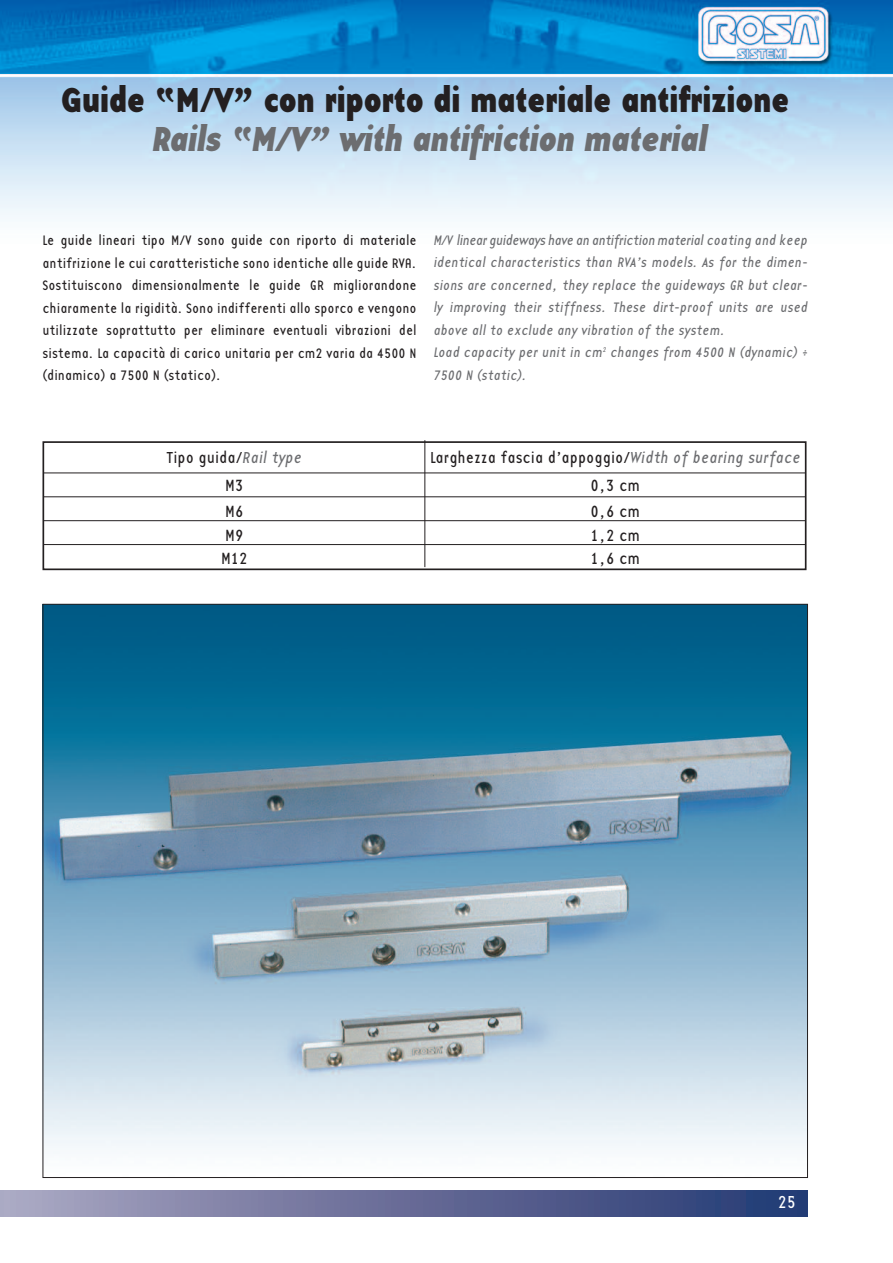
<style>
.page{position:relative;width:893px;height:1263px;background:#fff}
.page>*{position:absolute;margin:0;border:0;box-sizing:border-box;transform-origin:0 0}
.t1{font:36px/39px "Base Twelve Sans B";color:#231f20;text-align:center}
.t2{font:18px "Base Twelve Sans";color:#fff}
.t3{font:16.8px/24.3px "Base Twelve Sans";color:#231f20}
.t4{font:16.5px "Base Twelve Sans";color:#231f20}
.t5{font:14.25px/22.5px "Base Twelve Sans";color:#231f20;text-align:justify}
.t6{font:14.25px/22.5px "Base Twelve Sans I";color:#6c6d70}
.s1{font-family:"Base Twelve Sans BI";color:#6c6d70}
.s2{font-family:"Base Twelve Sans I";color:#6c6d70}
</style>
<div class="page">
<img style="left:0;top:0;width:893px;height:221px">
<div style="left:0;top:1191px;width:808px;height:25px;background:linear-gradient(to right,#aca6c1,#223671)"></div>
<img style="left:45px;top:606px;width:761px;height:542px">
<div style="left:42px;top:441px;width:764px;height:129px;border:2px solid #231f20"></div>
<hr style="left:44px;top:472px;width:761px;height:1px;background:#231f20">
<hr style="left:44px;top:496px;width:761px;height:1px;background:#231f20">
<hr style="left:44px;top:520px;width:761px;height:1px;background:#231f20">
<hr style="left:44px;top:544px;width:761px;height:1px;background:#231f20">
<hr style="left:424px;top:440px;width:1px;height:127px;background:#231f20">
<p class="t1" style="left:61px;top:80px;width:730px">Guide “M/V” con riporto di materiale antifrizione<br><span class="s1">Rails “M/V” with antifriction material</span></p>
<p class="t5" style="left:43px;top:229px;width:376px">Le guide lineari tipo M/V sono guide con riporto di materiale antifrizione le cui caratteristiche sono identiche alle guide RVA.<br>Sostituiscono dimensionalmente le guide GR migliorandone chiaramente la rigidità. Sono indifferenti allo sporco e vengono utilizzate soprattutto per eliminare eventuali vibrazioni del sistema. La capacità di carico unitaria per cm2 varia da 4500 N (dinamico) a 7500 N (statico).</p>
<p class="t6" style="left:434px;top:228px;width:376px">M/V linear guideways have an antifriction material coating and keep identical characteristics than RVA’s models. As for the dimen&shy;sions are concerned, they replace the guideways GR but clear&shy;ly improving their stiffness. These dirt-proof units are used above all to exclude any vibration of the system.<br>Load capacity per unit in cm<sup>2</sup> changes from 4500 N (dynamic) ÷ 7500 N (static).</p>
<p class="t4" style="left:167px;top:448px;width:137px">Tipo guida/<span class="s2">Rail type</span></p>
<p class="t3" style="left:221px;top:473px;width:28px">M3<br>M6<br>M9<br>M12</p>
<p class="t4" style="left:430px;top:448px;width:372px">Larghezza fascia d’appoggio/<span class="s2">Width of bearing surface</span></p>
<p class="t3" style="left:591px;top:473px;width:51px;text-align:justify">0,3 cm 0,6 cm 1,2 cm 1,6 cm</p>
<p class="t2" style="left:778px;top:1191px;width:19px">25</p>
</div>
